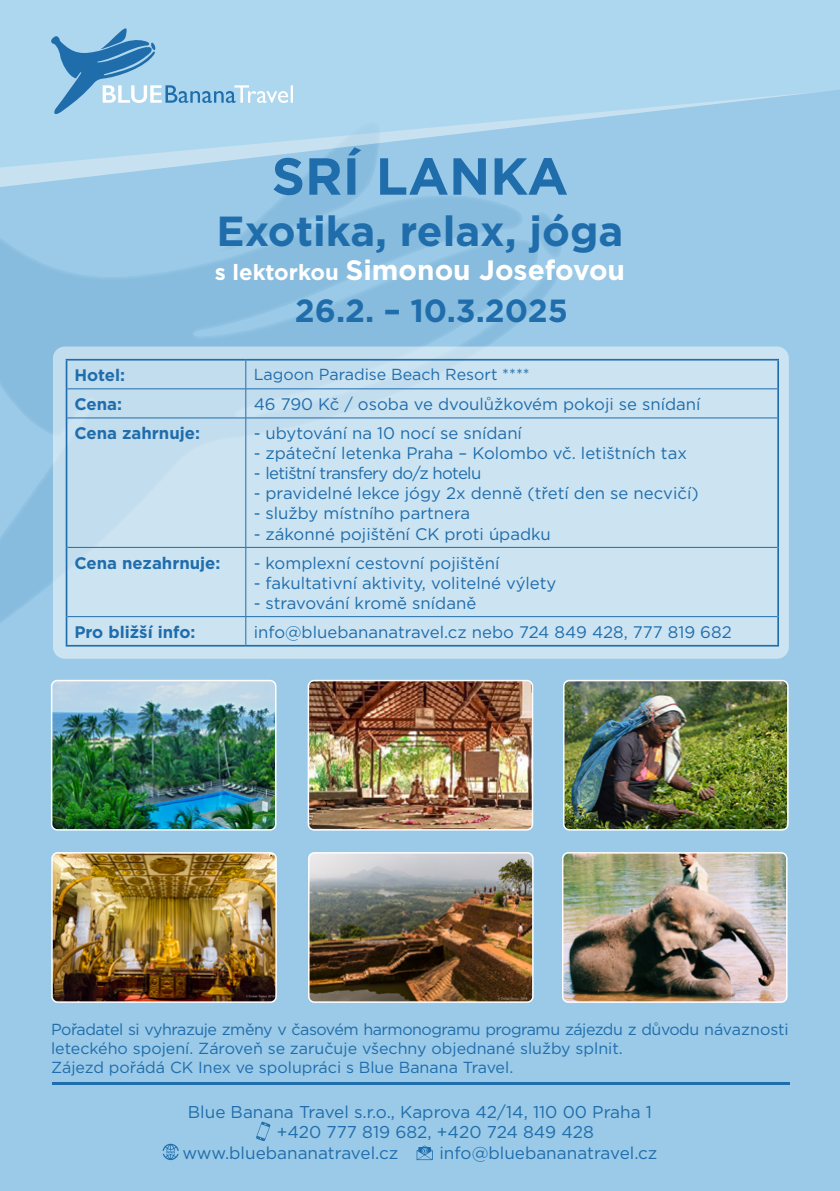
<style>
.page{position:relative;width:840px;height:1191px;background:#fff}
.page>*{position:absolute;margin:0;border:0;box-sizing:border-box;transform-origin:0 0}
.t1{font:700 52px "Gotham";color:#206dac}
.t2{font:700 42px "Gotham";color:#206dac}
.t3{font:700 32px "Gotham";color:#206dac}
.t4{font:700 28px "Gotham";color:#fff}
.t5{font:17.2px "Gotham";color:#206dac}
.t6{font:16.8px "Gotham";color:#206dac}
.t7{font:700 16.8px "Gotham";color:#206dac}
.t8{font:16.8px "Gotham";letter-spacing:-.04em;color:#206dac}
.t9{font:16px/19.2px "Gotham";color:#206dac}
.s1{font-size:22px}
</style>
<div class="page">
<div style="left:0;top:0;width:839px;height:1191px;background:#9acae7"></div>
<svg style="left:0;top:189px;width:561px;height:434px;fill:#87bcde"></svg>
<hr style="left:52px;top:1082px;width:737px;height:3px;background:#206dac">
<svg style="left:162px;top:1143px;width:17px;height:17px"></svg>
<svg style="left:256px;top:1121px;width:14px;height:20px"></svg>
<svg style="left:416px;top:1145px;width:16px;height:15px"></svg>
<svg style="left:0;top:169px;width:374px;height:20px"></svg>
<svg style="left:0;top:0;width:839px;height:169px;fill:#add7ee"></svg>
<svg style="left:50px;top:26px;width:243px;height:91px;background:#9ac8e4"></svg>
<div style="left:53px;top:346px;width:735px;height:312px;background:#cce4f2;border-radius:12px"></div>
<hr style="left:67px;top:388px;width:179px;height:1px;background:#206dac">
<hr style="left:246px;top:388px;width:530px;height:1px;background:#206dac">
<hr style="left:67px;top:417px;width:179px;height:1px;background:#206dac">
<hr style="left:246px;top:417px;width:530px;height:1px;background:#206dac">
<hr style="left:67px;top:547px;width:179px;height:1px;background:#206dac">
<hr style="left:246px;top:547px;width:530px;height:1px;background:#206dac">
<svg style="left:245px;top:360px;width:1px;height:57px"></svg>
<hr style="left:245px;top:418px;width:1px;height:129px;background:#206dac">
<hr style="left:245px;top:547px;width:1px;height:69px;background:#206dac">
<svg style="left:245px;top:617px;width:1px;height:28px"></svg>
<hr style="left:67px;top:616px;width:179px;height:1px;background:#206dac">
<hr style="left:246px;top:616px;width:530px;height:1px;background:#206dac">
<hr style="left:66px;top:359px;width:180px;height:1px;background:#206dac">
<hr style="left:246px;top:359px;width:532px;height:1px;background:#206dac">
<hr style="left:776px;top:360px;width:2px;height:29px;background:#206dac">
<svg style="left:66px;top:360px;width:1px;height:58px"></svg>
<hr style="left:776px;top:389px;width:2px;height:29px;background:#206dac">
<hr style="left:66px;top:418px;width:1px;height:129px;background:#206dac">
<hr style="left:776px;top:418px;width:2px;height:129px;background:#206dac">
<hr style="left:66px;top:547px;width:1px;height:69px;background:#206dac">
<hr style="left:776px;top:547px;width:2px;height:69px;background:#206dac">
<svg style="left:66px;top:616px;width:1px;height:29px"></svg>
<hr style="left:776px;top:616px;width:2px;height:29px;background:#206dac">
<hr style="left:66px;top:645px;width:180px;height:1px;background:#206dac">
<hr style="left:246px;top:645px;width:532px;height:1px;background:#206dac">
<img style="left:564px;top:853px;width:222px;height:149px">
<div style="left:561px;top:852px;width:226px;height:151px;border:2px solid #fff;border-radius:6px"></div>
<img style="left:54px;top:855px;width:220px;height:145px">
<div style="left:51px;top:852px;width:226px;height:151px;border:2px solid #fff;border-radius:6px"></div>
<img style="left:311px;top:853px;width:221px;height:149px">
<div style="left:308px;top:852px;width:225px;height:151px;border:2px solid #fff;border-radius:6px"></div>
<img style="left:565px;top:680px;width:222px;height:150px">
<div style="left:562px;top:680px;width:226px;height:150px;border:2px solid #fff;border-radius:6px"></div>
<img style="left:52px;top:680px;width:223px;height:150px">
<div style="left:51px;top:680px;width:225px;height:150px;border:2px solid #fff;border-radius:6px"></div>
<img style="left:310px;top:681px;width:222px;height:149px">
<div style="left:307px;top:680px;width:226px;height:150px;border:2px solid #fff;border-radius:6px"></div>
<h1 class="t1" style="left:271px;top:142px;width:298px">SRÍ LANKA</h1>
<h2 class="t2" style="left:216px;top:203px;width:408px">Exotika, relax, jóga</h2>
<h3 class="t4" style="left:215px;top:252px;width:411px"><span class="s1">s lektorkou</span> Simonou Josefovou</h3>
<h3 class="t3" style="left:295px;top:290px;width:274px">26.2. – 10.3.2025</h3>
<p class="t7" style="left:74px;top:364px;width:52px">Hotel:</p>
<p class="t9" style="left:253px;top:365px;width:277px">Lagoon Paradise Beach Resort ****</p>
<p class="t7" style="left:74px;top:393px;width:49px">Cena:</p>
<p class="t6" style="left:253px;top:393px;width:448px">46 790 Kč / osoba ve dvoulůžkovém pokoji se snídaní</p>
<p class="t7" style="left:74px;top:422px;width:127px">Cena zahrnuje:</p>
<p class="t6" style="left:253px;top:422px;width:270px">- ubytování na 10 nocí se snídaní</p>
<p class="t6" style="left:253px;top:442px;width:434px">- zpáteční letenka Praha – Kolombo vč. letištních tax</p>
<p class="t8" style="left:253px;top:462px;width:229px">- letištní transfery do/z hotelu</p>
<p class="t6" style="left:253px;top:483px;width:446px">- pravidelné lekce jógy 2x denně (třetí den se necvičí)</p>
<p class="t6" style="left:253px;top:503px;width:218px">- služby místního partnera</p>
<p class="t6" style="left:253px;top:523px;width:298px">- zákonné pojištění CK proti úpadku</p>
<p class="t7" style="left:74px;top:551px;width:147px">Cena nezahrnuje:</p>
<p class="t6" style="left:253px;top:552px;width:247px">- komplexní cestovní pojištění</p>
<p class="t6" style="left:253px;top:572px;width:304px">- fakultativní aktivity, volitelné výlety</p>
<p class="t6" style="left:253px;top:592px;width:224px">- stravování kromě snídaně</p>
<p class="t7" style="left:74px;top:621px;width:123px">Pro bližší info:</p>
<p class="t6" style="left:253px;top:621px;width:479px">info@bluebananatravel.cz nebo 724 849 428, 777 819 682</p>
<p class="t9" style="left:51px;top:1019px;width:739px">Pořadatel si vyhrazuje změny v časovém harmonogramu programu zájezdu z důvodu návaznosti leteckého spojení. Zároveň se zaručuje všechny objednané služby splnit.<br>Zájezd pořádá CK Inex ve spolupráci s Blue Banana Travel.</p>
<p class="t5" style="left:188px;top:1100px;width:465px">Blue Banana Travel s.r.o., Kaprova 42/14, 110 00 Praha 1</p>
<p class="t5" style="left:276px;top:1121px;width:318px">+420 777 819 682, +420 724 849 428</p>
<p class="t5" style="left:182px;top:1141px;width:217px">www.bluebananatravel.cz</p>
<p class="t5" style="left:439px;top:1141px;width:219px">info@bluebananatravel.cz</p>
</div>
